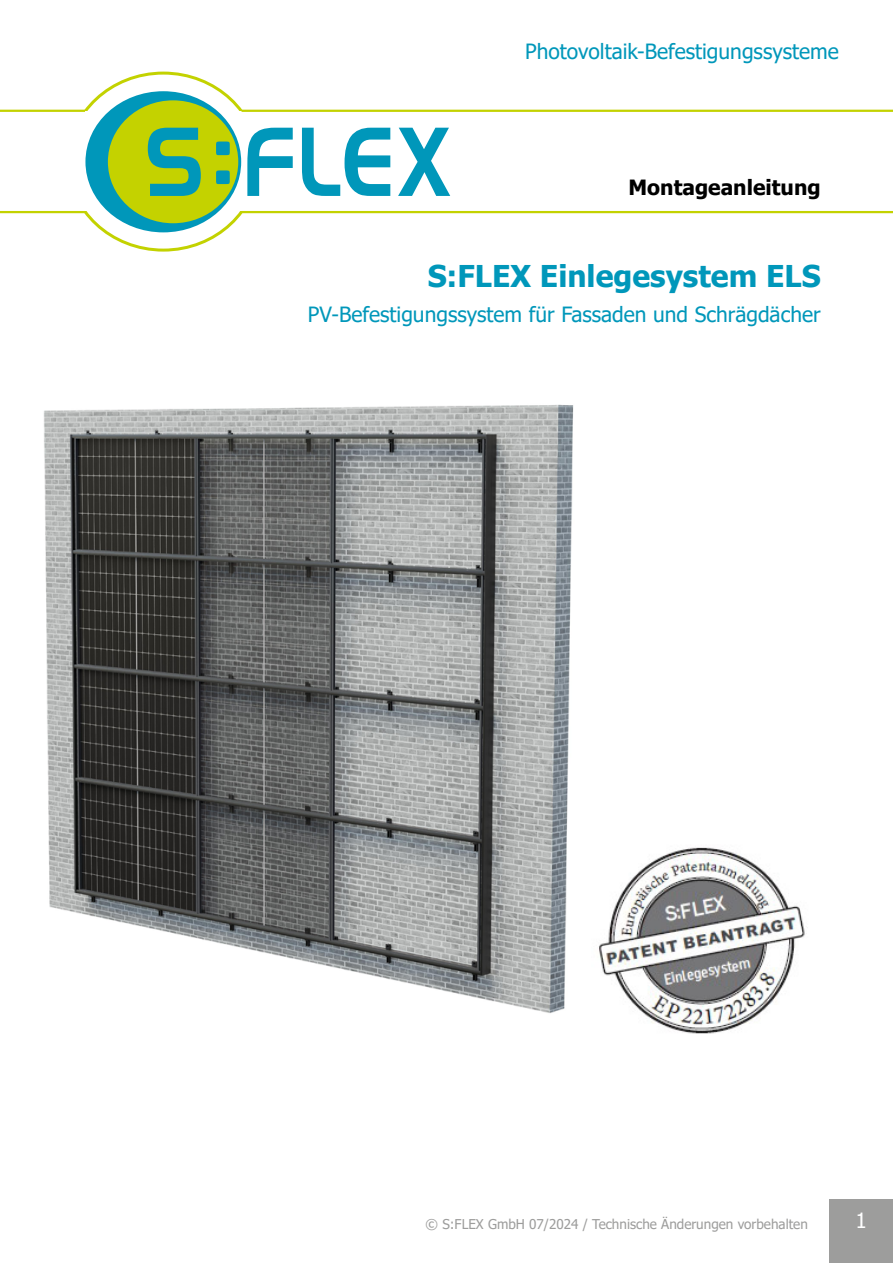
<style>
.page{position:relative;width:893px;height:1263px;background:#fff}
.page>*{position:absolute;margin:0;border:0;box-sizing:border-box;transform-origin:0 0}
.t1{font:700 30px "Tahoma";color:#0097ba}
.t2{font:21px "Tahoma";color:#0097ba}
.t3{font:700 21px "Tahoma";color:#000}
.t4{font:21px "Tahoma";color:#fff}
.t5{font:13.5px "Tahoma";color:#9d9d9c}
</style>
<div class="page">
<div style="left:829px;top:1199px;width:64px;height:64px;background:#9d9d9c"></div>
<hr style="left:0;top:110px;width:85px;height:2px;background:#c3d200">
<hr style="left:0;top:211px;width:85px;height:2px;background:#c3d200">
<hr style="left:242px;top:110px;width:651px;height:2px;background:#c3d200">
<hr style="left:242px;top:211px;width:651px;height:2px;background:#c3d200">
<div style="left:85px;top:91px;width:156px;height:141px;background:#0097ba;border-radius:50%"></div>
<div style="left:108px;top:100px;width:130px;height:123px;background:#c4d200;border-radius:50%"></div>
<svg style="left:216px;top:170px;width:14px;height:14px"></svg>
<svg style="left:216px;top:142px;width:14px;height:13px"></svg>
<svg style="left:398px;top:128px;width:52px;height:68px"></svg>
<svg style="left:302px;top:128px;width:88px;height:68px"></svg>
<svg style="left:247px;top:128px;width:46px;height:68px"></svg>
<svg style="left:148px;top:128px;width:53px;height:68px"></svg>
<img style="left:44px;top:404px;width:530px;height:609px">
<img style="left:599px;top:847px;width:206px;height:187px">
<p class="t2" style="left:525px;top:37px;width:315px">Photovoltaik-Befestigungssysteme</p>
<p class="t3" style="left:628px;top:172px;width:194px">Montageanleitung</p>
<h1 class="t1" style="left:428px;top:255px;width:395px">S:FLEX Einlegesystem ELS</h1>
<p class="t2" style="left:308px;top:300px;width:514px">PV-Befestigungssystem für Fassaden und Schrägdächer</p>
<p class="t5" style="left:426px;top:1215px;width:384px">© S:FLEX GmbH 07/2024 / Technische Änderungen vorbehalten</p>
<p class="t4" style="left:855px;top:1206px;width:13px">1</p>
</div>
